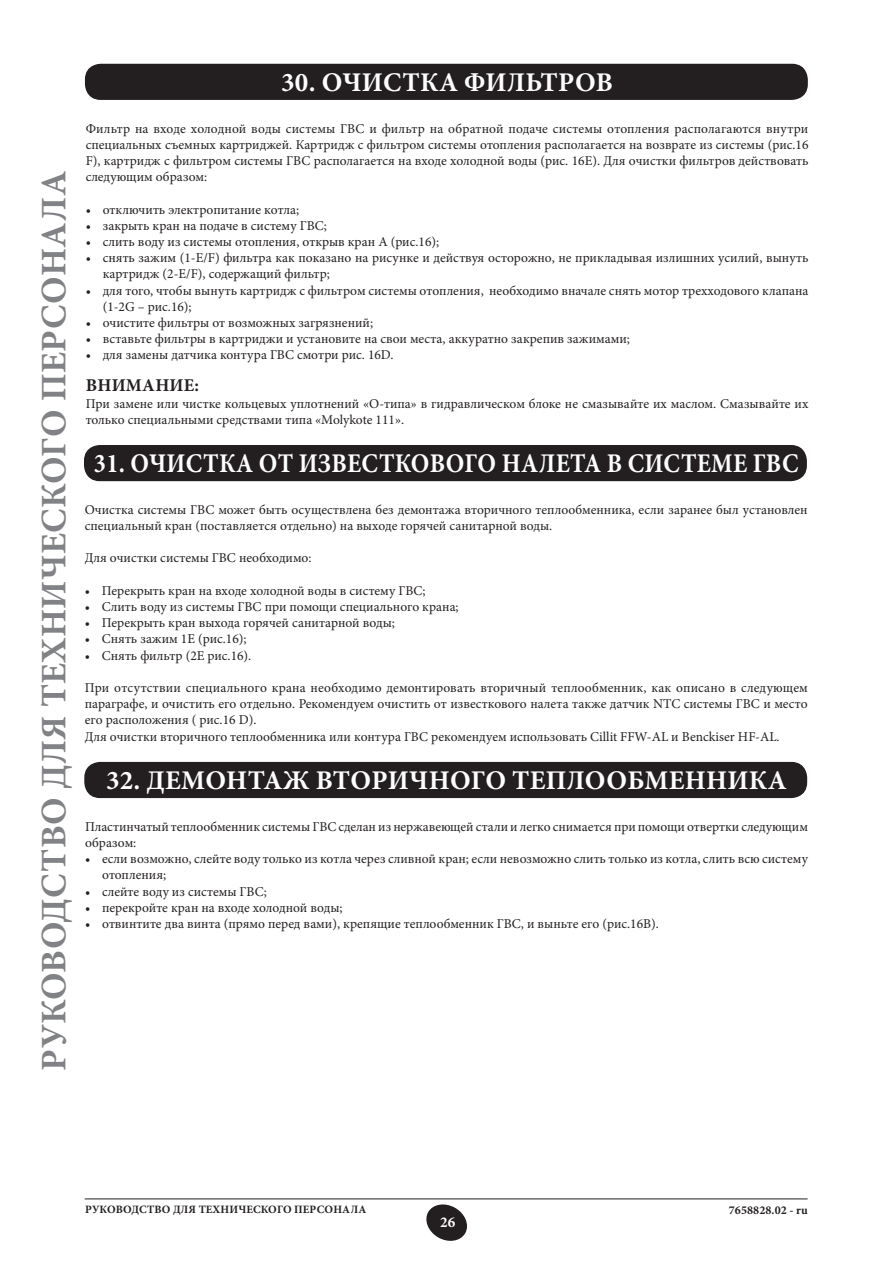
<style>
.page{position:relative;width:893px;height:1263px;background:#fff}
.page>*{position:absolute;margin:0;border:0;box-sizing:border-box;transform-origin:0 0}
.t1{font:700 36px "Minion Pro";letter-spacing:.01em;color:#808285}
.t2{font:700 27px "Minion Pro";letter-spacing:.01em;color:#fff}
.t3{font:700 27px "Minion Pro";letter-spacing:.01em;color:#fff;scale:.9 1}
.t4{font:700 18px "Minion Pro";letter-spacing:.01em;color:#231f20}
.t5{font:700 15px "Minion Pro";color:#fff}
.t6{font:13.5px/16.2px "Minion Pro";color:#231f20}
.t7{font:700 12px "Minion Pro";letter-spacing:.01em;color:#231f20}
.t8{font:700 11.25px "Minion Pro";letter-spacing:.01em;color:#231f20}
</style>
<div class="page">
<svg style="left:426px;top:1204px;width:41px;height:37px"></svg>
<hr style="left:85px;top:1198px;width:723px;height:1px;background:#231f20">
<div style="left:86px;top:65px;width:721px;height:34px;background:#231f20;border-radius:15px"></div>
<div style="left:85px;top:64px;width:723px;height:36px;border:2px solid #231f20;border-radius:15px"></div>
<div style="left:85px;top:446px;width:721px;height:34px;background:#231f20;border-radius:15px"></div>
<div style="left:84px;top:445px;width:723px;height:36px;border:2px solid #231f20;border-radius:15px"></div>
<div style="left:85px;top:763px;width:721px;height:34px;background:#231f20;border-radius:15px"></div>
<div style="left:84px;top:762px;width:723px;height:36px;border:2px solid #231f20;border-radius:15px"></div>
<h1 class="t1" style="left:36px;top:1071px;width:901px;rotate:-90deg">РУКОВОДСТВО ДЛЯ ТЕХНИЧЕСКОГО ПЕРСОНАЛА</h1>
<h2 class="t2" style="left:281px;top:68px;width:333px">30. ОЧИСТКА ФИЛЬТРОВ</h2>
<p class="t6" style="left:86px;top:121px;width:724px;text-align:justify">Фильтр на входе холодной воды системы ГВС и фильтр на обратной подаче системы отопления располагаются внутри специальных съемных картриджей. Картридж с фильтром системы отопления располагается на возврате из системы (рис.16<br>F), картридж с фильтром системы ГВС располагается на входе холодной воды (рис. 16Е). Для очистки фильтров действовать следующим образом:</p>
<p class="t6" style="left:86px;top:202px;width:215px">• отключить электропитание котла;</p>
<p class="t6" style="left:86px;top:218px;width:243px">• закрыть кран на подаче в систему ГВС;</p>
<p class="t6" style="left:86px;top:234px;width:355px">• слить воду из системы отопления, открыв кран А (рис.16);</p>
<p class="t6" style="left:103px;top:250px;width:707px;text-indent:-17px">• снять зажим (1-Е/F) фильтра как показано на рисунке и действуя осторожно, не прикладывая излишних усилий, вынуть картридж (2-Е/F), содержащий фильтр;</p>
<p class="t6" style="left:103px;top:283px;width:707px;text-indent:-17px">• для того, чтобы вынуть картридж с фильтром системы отопления, необходимо вначале снять мотор трехходового клапана (1-2G – рис.16);</p>
<p class="t6" style="left:86px;top:315px;width:289px">• очистите фильтры от возможных загрязнений;</p>
<p class="t6" style="left:86px;top:331px;width:546px">• вставьте фильтры в картриджи и установите на свои места, аккуратно закрепив зажимами;</p>
<p class="t6" style="left:86px;top:347px;width:309px">• для замены датчика контура ГВС смотри рис. 16D.</p>
<h3 class="t4" style="left:86px;top:376px;width:115px">ВНИМАНИЕ:</h3>
<p class="t6" style="left:86px;top:396px;width:724px">При замене или чистке кольцевых уплотнений «О-типа» в гидравлическом блоке не смазывайте их маслом. Смазывайте их только специальными средствами типа «Molykote 111».</p>
<h2 class="t3" style="left:94px;top:449px;width:784px">31. ОЧИСТКА ОТ ИЗВЕСТКОВОГО НАЛЕТА В СИСТЕМЕ ГВС</h2>
<p class="t6" style="left:85px;top:502px;width:724px">Очистка системы ГВС может быть осуществлена без демонтажа вторичного теплообменника, если заранее был установлен специальный кран (поставляется отдельно) на выходе горячей санитарной воды.</p>
<p class="t6" style="left:85px;top:550px;width:228px">Для очистки системы ГВС необходимо:</p>
<p class="t6" style="left:85px;top:583px;width:342px">• Перекрыть кран на входе холодной воды в систему ГВС;</p>
<p class="t6" style="left:85px;top:599px;width:375px">• Слить воду из системы ГВС при помощи специального крана;</p>
<p class="t6" style="left:85px;top:615px;width:312px">• Перекрыть кран выхода горячей санитарной воды;</p>
<p class="t6" style="left:85px;top:631px;width:163px">• Снять зажим 1Е (рис.16);</p>
<p class="t6" style="left:85px;top:648px;width:168px">• Снять фильтр (2Е рис.16).</p>
<p class="t6" style="left:85px;top:680px;width:725px">При отсутствии специального крана необходимо демонтировать вторичный теплообменник, как описано в следующем параграфе, и очистить его отдельно. Рекомендуем очистить от известкового налета также датчик NTC системы ГВС и место его расположения ( рис.16 D).<br>Для очистки вторичного теплообменника или контура ГВС рекомендуем использовать Cillit FFW-AL и Benckiser HF-AL.</p>
<h2 class="t2" style="left:106px;top:766px;width:682px">32. ДЕМОНТАЖ ВТОРИЧНОГО ТЕПЛООБМЕННИКА</h2>
<p class="t6" style="left:85px;top:819px;width:724px">Пластинчатый теплообменник системы ГВС сделан из нержавеющей стали и легко снимается при помощи отвертки следующим образом:</p>
<p class="t6" style="left:102px;top:851px;width:707px;text-indent:-17px">• если возможно, слейте воду только из котла через сливной кран; если невозможно слить только из котла, слить всю систему отопления;</p>
<p class="t6" style="left:85px;top:884px;width:183px">• слейте воду из системы ГВС;</p>
<p class="t6" style="left:85px;top:900px;width:259px">• перекройте кран на входе холодной воды;</p>
<p class="t6" style="left:85px;top:916px;width:575px">• отвинтите два винта (прямо перед вами), крепящие теплообменник ГВС, и выньте его (рис.16В).</p>
<p class="t8" style="left:85px;top:1205px;width:283px">РУКОВОДСТВО ДЛЯ ТЕХНИЧЕСКОГО ПЕРСОНАЛА</p>
<p class="t7" style="left:729px;top:1205px;width:81px">7658828.02 - ru</p>
<p class="t5" style="left:440px;top:1214px;width:16px">26</p>
</div>
